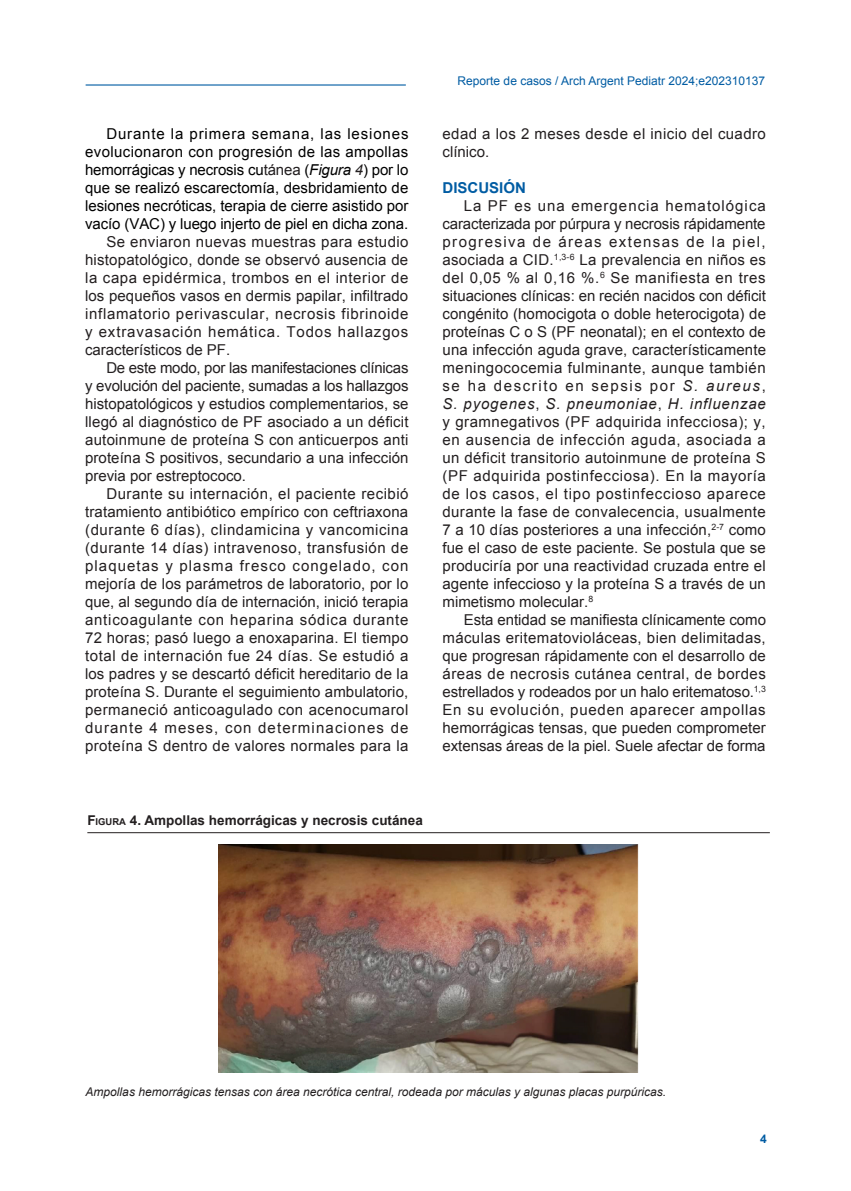
<style>
.page{position:relative;width:851px;height:1191px;background:#fff}
.page>*{position:absolute;margin:0;border:0;box-sizing:border-box;transform-origin:0 0}
._0_Texto_x10{font:15px/18px "Arial";letter-spacing:.005em;color:#231f20;text-align:justify}
._0_Texto_x10-2{font:15px/18px "Arial";letter-spacing:-.005em;color:#000;text-align:justify}
._0_Texto_x10-3{font:15px/18px "Arial";letter-spacing:.025em;color:#231f20}
._5_Sub__x10B_May{font:700 15px "Arial";color:#015ca3}
._9_Cuadros_Títulos_x{font:700 13.5px "Arial";color:#231f20}
._9_Cuadros_textos_x8{font:italic 12px "Arial";color:#231f20}
.t1{font:12px "Arial";color:#015ca3}
.t2{font:700 12px "Arial";color:#015ca3}
.s1{color:#231f20}
.s2{font-style:italic}
.s3{font-style:italic;color:#231f20}
.s4{font-style:inherit}
.s5{font-size:9.45px}
</style>
<div class="page">
<hr style="left:86px;top:84px;width:320px;height:2px;background:#015ca3">
<hr style="left:87px;top:832px;width:682px;height:1px;background:#231f20">
<img style="left:218px;top:844px;width:421px;height:228px">
<p class="_0_Texto_x10-2" style="left:85px;top:124px;width:325px;text-indent:21px">Durante la primera semana, las lesiones evolucionaron con progresión de las ampollas hemorrágicas y necrosis cu<span class="s1">tánea</span> (<span class="s2">Figura</span> <span class="s3">4</span>) por lo que se realizó escarectomía, desbridamiento de lesiones necróticas, terapia de cierre asistido por vacío (VAC) y luego injerto de piel en dicha zona.</p>
<p class="_0_Texto_x10" style="left:85px;top:232px;width:325px;text-indent:21px">Se enviaron nuevas muestras para estudio histopatológico, donde se observó ausencia de la capa epidérmica, trombos en el interior de los pequeños vasos en dermis papilar, infiltrado inflamatorio perivascular, necrosis fibrinoide y extravasación hemática. Todos hallazgos característicos de PF.</p>
<p class="_0_Texto_x10" style="left:85px;top:358px;width:325px;text-indent:21px">De este modo, por las manifestaciones clínicas y evolución del paciente, sumadas a los hallazgos histopatológicos y estudios complementarios, se llegó al diagnóstico de PF asociado a un déficit autoinmune de proteína S con anticuerpos anti proteína S positivos, secundario a una infección previa por estreptococo.</p>
<p class="_0_Texto_x10" style="left:85px;top:484px;width:325px;text-indent:21px">Durante su internación, el paciente recibió tratamiento antibiótico empírico con ceftriaxona (durante 6 días), clindamicina y vancomicina (durante 14 días) intravenoso, transfusión de plaquetas y plasma fresco congelado, con mejoría de los parámetros de laboratorio, por lo que, al segundo día de internación, inició terapia anticoagulante con heparina sódica durante 72 horas; pasó luego a enoxaparina. El tiempo total de internación fue 24 días. Se estudió a los padres y se descartó déficit hereditario de la proteína S. Durante el seguimiento ambulatorio, permaneció anticoagulado con acenocumarol durante 4 meses, con determinaciones de proteína S dentro de valores normales para la</p>
<p class="t1" style="left:457px;top:73px;width:309px">Reporte de casos / Arch Argent Pediatr 2024;e202310137</p>
<p class="_0_Texto_x10-3" style="left:442px;top:124px;width:325px">edad a los 2 meses desde el inicio del cuadro clínico.</p>
<p class="_5_Sub__x10B_May" style="left:442px;top:177px;width:85px">DISCUSIÓN</p>
<p class="_0_Texto_x10" style="left:442px;top:196px;width:325px;text-indent:21px">La PF es una emergencia hematológica caracterizada por púrpura y necrosis rápidamente progresiva de áreas extensas de la piel, asociada a CID.<sup>1,3-6</sup> La prevalencia en niños es del 0,05 % al 0,16 %.<sup>6</sup> Se manifiesta en tres situaciones clínicas: en recién nacidos con déficit congénito (homocigota o doble heterocigota) de proteínas C o S (PF neonatal); en el contexto de una infección aguda grave, característicamente meningococemia fulminante, aunque también se ha descrito en sepsis por <span class="s2">S. aureus</span>, <span class="s2">S. pyogenes</span>, <span class="s2">S. pneumoniae</span>, <span class="s2">H. influenzae </span>y gramnegativos (PF adquirida infecciosa); y, en ausencia de infección aguda, asociada a un déficit transitorio autoinmune de proteína S (PF adquirida postinfecciosa). En la mayoría de los casos, el tipo postinfeccioso aparece durante la fase de convalecencia, usualmente 7 a 10 días posteriores a una infección,<sup>2-7</sup> como fue el caso de este paciente. Se postula que se produciría por una reactividad cruzada entre el agente infeccioso y la proteína S a través de un mimetismo molecular.<sup>8</sup></p>
<p class="_0_Texto_x10" style="left:442px;top:610px;width:325px;text-indent:21px">Esta entidad se manifiesta clínicamente como máculas eritematovioláceas, bien delimitadas, que progresan rápidamente con el desarrollo de áreas de necrosis cutánea central, de bordes estrellados y rodeados por un halo eritematoso.<sup>1,3<br></sup>En su evolución, pueden aparecer ampollas hemorrágicas tensas, que pueden comprometer extensas áreas de la piel. Suele afectar de forma</p>
<p class="_9_Cuadros_Títulos_x" style="left:87px;top:811px;width:337px"><span class="s4">F</span><span class="s5">IGURA</span> 4. Ampollas hemorrágicas y necrosis cutánea</p>
<p class="_9_Cuadros_textos_x8" style="left:86px;top:1084px;width:582px">Ampollas hemorrágicas tensas con área necrótica central, rodeada por máculas y algunas placas purpúricas.</p>
<p class="t2" style="left:760px;top:1130px;width:8px">4</p>
</div>
